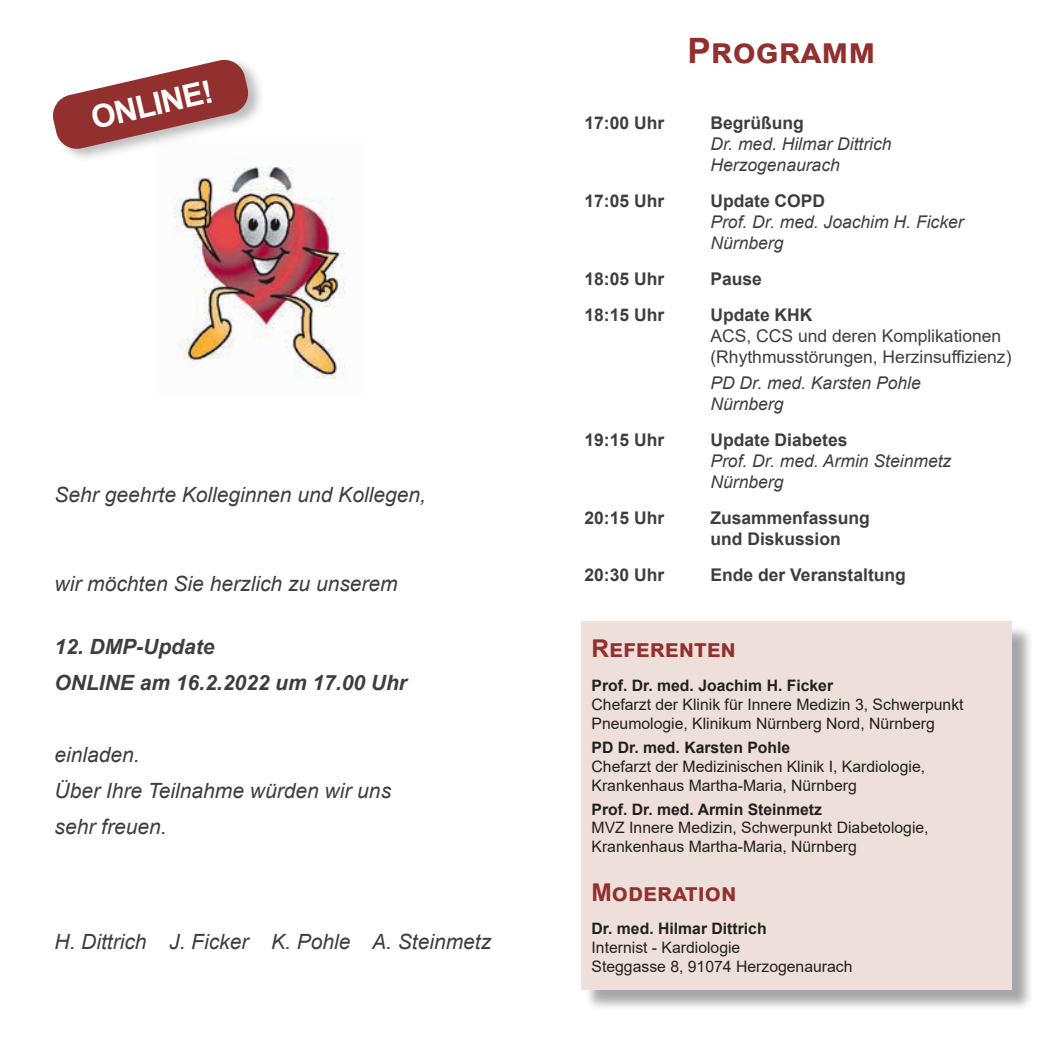
<style>
.page{position:relative;width:1042px;height:1042px;background:#fff}
.page>*{position:absolute;margin:0;border:0;box-sizing:border-box;transform-origin:0 0}
.t1{font:700 35px "Arial";letter-spacing:.14em;color:#91302e}
.t2{font:700 31.5px "Arial";color:#fff}
.t3{font:700 24.5px "Arial";color:#91302e}
.t4{font:italic 21px/36.2px "Arial";color:#3e3e3f}
.t5{font:italic 700 21px/36.2px "Arial";color:#3e3e3f}
.t6{font:700 17.5px/21px "Arial";color:#3e3e3f}
.t7{font:italic 17.5px/21px "Arial";color:#3e3e3f}
.t8{font:17.5px/21px "Arial";color:#3e3e3f}
.t9{font:15.75px/18.9px "Arial";color:#231f20}
.t10{font:700 15.75px "Arial";color:#231f20}
</style>
<div class="page">
<div style="left:584px;top:624px;width:450px;height:388px;background:#231f20;opacity:.4"></div>
<div style="left:581px;top:622px;width:431px;height:368px;background:#efdfda"></div>
<img style="left:173px;top:167px;width:172px;height:212px">
<div style="left:52px;top:56px;width:214px;height:107px;background:#231f20;opacity:.3"></div>
<svg style="left:52px;top:58px;width:198px;height:93px"></svg>
<h2 class="t2" style="left:87px;top:97px;width:125px;rotate:-13deg">ONLINE!</h2>
<h3 class="t4" style="left:55px;top:477px;width:373px">Sehr geehrte Kolleginnen und Kollegen,</h3>
<h3 class="t4" style="left:55px;top:566px;width:345px">wir möchten Sie herzlich zu unserem</h3>
<h3 class="t5" style="left:55px;top:628px;width:354px">12. DMP-Update<br>ONLINE am 16.2.2022 um 17.00 Uhr</h3>
<h3 class="t4" style="left:55px;top:737px;width:338px">einladen.<br>Über Ihre Teilnahme würden wir uns sehr freuen.</h3>
<h3 class="t4" style="left:55px;top:924px;width:438px">H. Dittrich J. Ficker K. Pohle A. Steinmetz</h3>
<h1 class="t1" style="left:687px;top:26px;width:189px">Programm</h1>
<p class="t6" style="left:584px;top:113px;width:81px">17:00 Uhr</p>
<p class="t6" style="left:710px;top:113px;width:95px">Begrüßung</p>
<p class="t7" style="left:710px;top:134px;width:183px">Dr. med. Hilmar Dittrich<br>Herzogenaurach</p>
<p class="t6" style="left:584px;top:191px;width:81px">17:05 Uhr</p>
<p class="t6" style="left:710px;top:191px;width:116px">Update COPD</p>
<p class="t7" style="left:710px;top:212px;width:255px">Prof. Dr. med. Joachim H. Ficker<br>Nürnberg</p>
<p class="t6" style="left:584px;top:269px;width:81px">18:05 Uhr</p>
<p class="t6" style="left:710px;top:269px;width:53px">Pause</p>
<p class="t6" style="left:584px;top:304px;width:81px">18:15 Uhr</p>
<p class="t6" style="left:710px;top:304px;width:104px">Update KHK</p>
<p class="t8" style="left:710px;top:325px;width:303px">ACS, CCS und deren Komplikationen (Rhythmusstörungen, Herzinsuffizienz)</p>
<p class="t7" style="left:710px;top:373px;width:212px">PD Dr. med. Karsten Pohle<br>Nürnberg</p>
<p class="t6" style="left:584px;top:429px;width:81px">19:15 Uhr</p>
<p class="t6" style="left:710px;top:429px;width:139px">Update Diabetes</p>
<p class="t7" style="left:710px;top:450px;width:242px">Prof. Dr. med. Armin Steinmetz<br>Nürnberg</p>
<p class="t6" style="left:584px;top:507px;width:81px">20:15 Uhr</p>
<p class="t6" style="left:710px;top:507px;width:161px">Zusammenfassung und Diskussion</p>
<p class="t6" style="left:584px;top:564px;width:81px">20:30 Uhr</p>
<p class="t6" style="left:710px;top:564px;width:197px">Ende der Veranstaltung</p>
<h3 class="t3" style="left:591px;top:631px;width:146px">Referenten</h3>
<p class="t10" style="left:591px;top:674px;width:243px">Prof. Dr. med. Joachim H. Ficker</p>
<p class="t9" style="left:591px;top:695px;width:374px">Chefarzt der Klinik für Innere Medizin 3, Schwerpunkt<br>Pneumologie, Klinikum Nürnberg Nord, Nürnberg</p>
<p class="t10" style="left:591px;top:736px;width:200px">PD Dr. med. Karsten Pohle</p>
<p class="t9" style="left:591px;top:756px;width:335px">Chefarzt der Medizinischen Klinik I, Kardiologie,<br>Krankenhaus Martha-Maria, Nürnberg</p>
<p class="t10" style="left:591px;top:798px;width:232px">Prof. Dr. med. Armin Steinmetz</p>
<p class="t9" style="left:591px;top:818px;width:339px">MVZ Innere Medizin, Schwerpunkt Diabetologie,<br>Krankenhaus Martha-Maria, Nürnberg</p>
<h3 class="t3" style="left:591px;top:875px;width:146px">Moderation</h3>
<p class="t10" style="left:591px;top:918px;width:177px">Dr. med. Hilmar Dittrich</p>
<p class="t9" style="left:591px;top:938px;width:262px">Internist - Kardiologie<br>Steggasse 8, 91074 Herzogenaurach</p>
</div>
